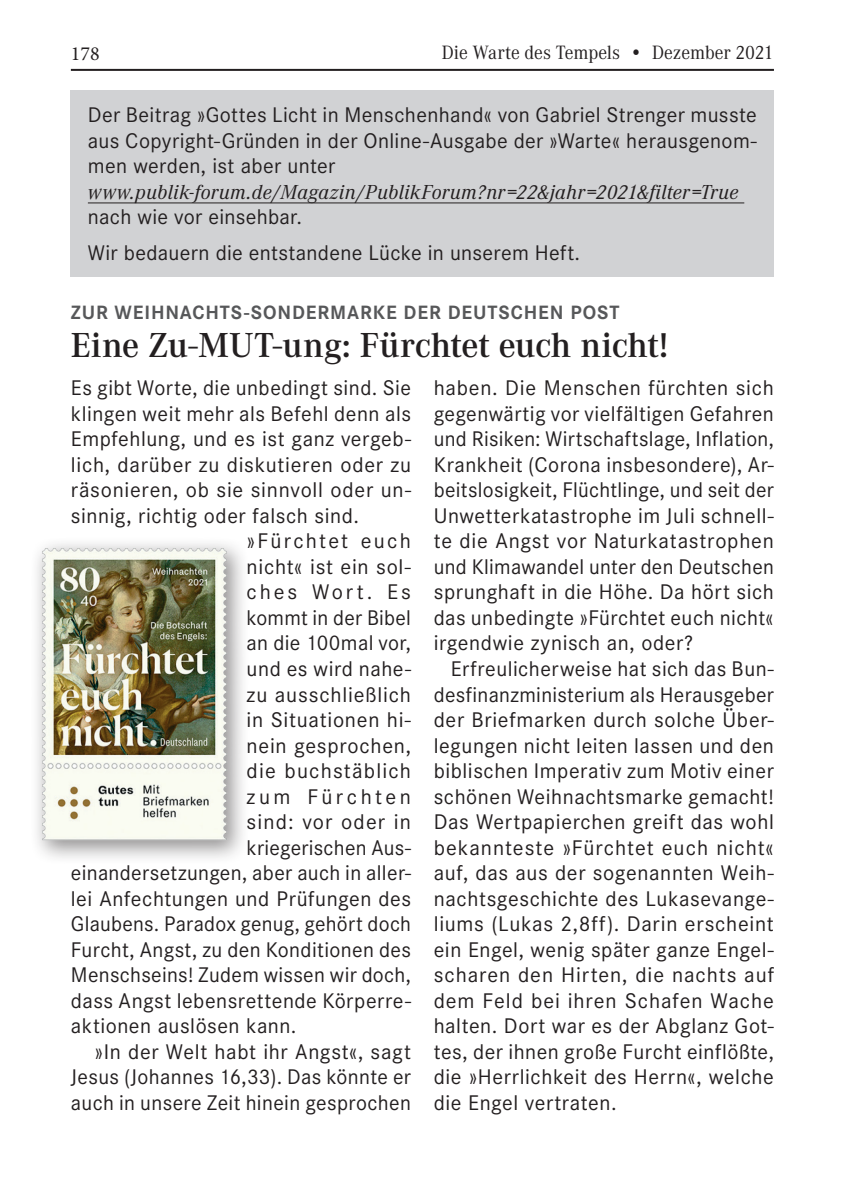
<style>
.page{position:relative;width:842px;height:1191px;background:#fff}
.page>*{position:absolute;margin:0;border:0;box-sizing:border-box;transform-origin:0 0}
.t1{font:700 36px "Corpo A";letter-spacing:-.01em;color:#231f20}
.t2{font:22px/25.6px "Corpo";letter-spacing:.02em;color:#231f20;text-align:justify}
.t3{font:22px "Corpo";letter-spacing:.05em;color:#231f20}
.t4{font:22px "Corpo";letter-spacing:.1em;color:#231f20}
.t5{font:22px "Corpo";letter-spacing:.13em;color:#231f20}
.t6{font:22px "Corpo";letter-spacing:.155em;color:#231f20}
.t7{font:italic 21px "Corpo";letter-spacing:.01em;color:#231f20}
.t8{font:700 20px "Corpo";letter-spacing:.045em;color:#57585a}
.t9{font:20px "Corpo Plain Serif";letter-spacing:-.005em;color:#231f20;scale:.95 1}
.t10{font:20px "Minion Pro";color:#231f20}
</style>
<div class="page">
<hr style="left:71px;top:69px;width:703px;height:2px;background:#231f20">
<div style="left:71px;top:91px;width:703px;height:186px;background:#d1d2d4"></div>
<hr style="left:88px;top:203px;width:656px;height:1px;background:#231f20">
<div style="left:29px;top:536px;width:222px;height:328px;background:#231f20;opacity:.5"></div>
<img style="left:39px;top:547px;width:191px;height:296px">
<p class="t10" style="left:71px;top:40px;width:30px">178</p>
<p class="t9" style="left:442px;top:41px;width:351px">Die Warte des Tempels • Dezember 2021</p>
<p class="t2" style="left:88px;top:103px;width:670px">Der Beitrag »Gottes Licht in Menschenhand« von Gabriel Strenger musste aus Copyright-Gründen in der Online-Ausgabe der »Warte« herausgenom&shy;men werden, ist aber unter</p>
<p class="t7" style="left:88px;top:180px;width:652px">www.publik-forum.de/Magazin/PublikForum?nr=22&amp;jahr=2021&amp;filter=True</p>
<p class="t2" style="left:88px;top:199px;width:494px;line-height:35.6px">nach wie vor einsehbar.<br>Wir bedauern die entstandene Lücke in unserem Heft.</p>
<p class="t8" style="left:71px;top:301px;width:550px">ZUR WEIHNACHTS-SONDERMARKE DER DEUTSCHEN POST</p>
<h1 class="t1" style="left:71px;top:325px;width:599px">Eine Zu-MUT-ung: Fürchtet euch nicht!</h1>
<p class="t2" style="left:71px;top:375px;width:342px">Es gibt Worte, die unbedingt sind. Sie</p>
<p class="t2" style="left:71px;top:401px;width:342px">klingen weit mehr als Befehl denn als</p>
<p class="t2" style="left:71px;top:426px;width:342px">Empfehlung, und es ist ganz vergeb-</p>
<p class="t2" style="left:71px;top:452px;width:342px">lich, darüber zu diskutieren oder zu</p>
<p class="t2" style="left:71px;top:477px;width:342px">räsonieren, ob sie sinnvoll oder un-</p>
<p class="t2" style="left:71px;top:503px;width:290px">sinnig, richtig oder falsch sind.</p>
<p class="t4" style="left:247px;top:528px;width:166px">»Fürchtet euch</p>
<p class="t2" style="left:247px;top:554px;width:166px">nicht« ist ein sol-</p>
<p class="t5" style="left:247px;top:579px;width:166px">ches Wort. Es</p>
<p class="t2" style="left:247px;top:605px;width:166px">kommt in der Bibel</p>
<p class="t2" style="left:247px;top:630px;width:166px">an die 100mal vor,</p>
<p class="t2" style="left:247px;top:656px;width:166px">und es wird nahe-</p>
<p class="t2" style="left:247px;top:681px;width:166px">zu ausschließlich</p>
<p class="t2" style="left:247px;top:707px;width:166px">in Situationen hi-</p>
<p class="t2" style="left:247px;top:732px;width:166px">nein gesprochen,</p>
<p class="t3" style="left:247px;top:758px;width:166px">die buchstäblich</p>
<p class="t6" style="left:247px;top:783px;width:166px">zum Fürchten</p>
<p class="t3" style="left:247px;top:809px;width:166px">sind: vor oder in</p>
<p class="t2" style="left:247px;top:834px;width:166px">kriegerischen Aus-</p>
<p class="t2" style="left:71px;top:860px;width:342px">einandersetzungen, aber auch in aller-</p>
<p class="t2" style="left:71px;top:885px;width:342px">lei Anfechtungen und Prüfungen des</p>
<p class="t2" style="left:71px;top:911px;width:342px">Glaubens. Paradox genug, gehört doch</p>
<p class="t2" style="left:71px;top:936px;width:342px">Furcht, Angst, zu den Konditionen des</p>
<p class="t2" style="left:71px;top:962px;width:342px">Menschseins! Zudem wissen wir doch,</p>
<p class="t2" style="left:71px;top:987px;width:342px">dass Angst lebensrettende Körperre-</p>
<p class="t2" style="left:71px;top:1013px;width:227px">aktionen auslösen kann.</p>
<p class="t2" style="left:94px;top:1038px;width:318px">»In der Welt habt ihr Angst«, sagt</p>
<p class="t2" style="left:71px;top:1064px;width:342px">Jesus (Johannes 16,33). Das könnte er</p>
<p class="t2" style="left:71px;top:1089px;width:342px">auch in unsere Zeit hinein gesprochen</p>
<p class="t2" style="left:434px;top:375px;width:342px">haben. Die Menschen fürchten sich gegenwärtig vor vielfältigen Gefahren und Risiken: Wirtschaftslage, Inflation, Krankheit (Corona insbesondere), Ar&shy;beitslosigkeit, Flüchtlinge, und seit der Unwetterkatastrophe im Juli schnell&shy;te die Angst vor Naturkatastrophen und Klimawandel unter den Deutschen sprunghaft in die Höhe. Da hört sich das unbedingte »Fürchtet euch nicht« irgendwie zynisch an, oder?</p>
<p class="t2" style="left:434px;top:656px;width:342px;text-indent:17px">Erfreulicherweise hat sich das Bun&shy;desfinanzministerium als Herausgeber der Briefmarken durch solche Über&shy;legungen nicht leiten lassen und den biblischen Imperativ zum Motiv einer schönen Weihnachtsmarke gemacht!<br>Das Wertpapierchen greift das wohl bekannteste »Fürchtet euch nicht« auf, das aus der sogenannten Weih&shy;nachtsgeschichte des Lukasevange&shy;liums (Lukas 2,8ff). Darin erscheint ein Engel, wenig später ganze Engel&shy;scharen den Hirten, die nachts auf dem Feld bei ihren Schafen Wache halten. Dort war es der Abglanz Got&shy;tes, der ihnen große Furcht einflößte, die »Herrlichkeit des Herrn«, welche die Engel vertraten.</p>
</div>
